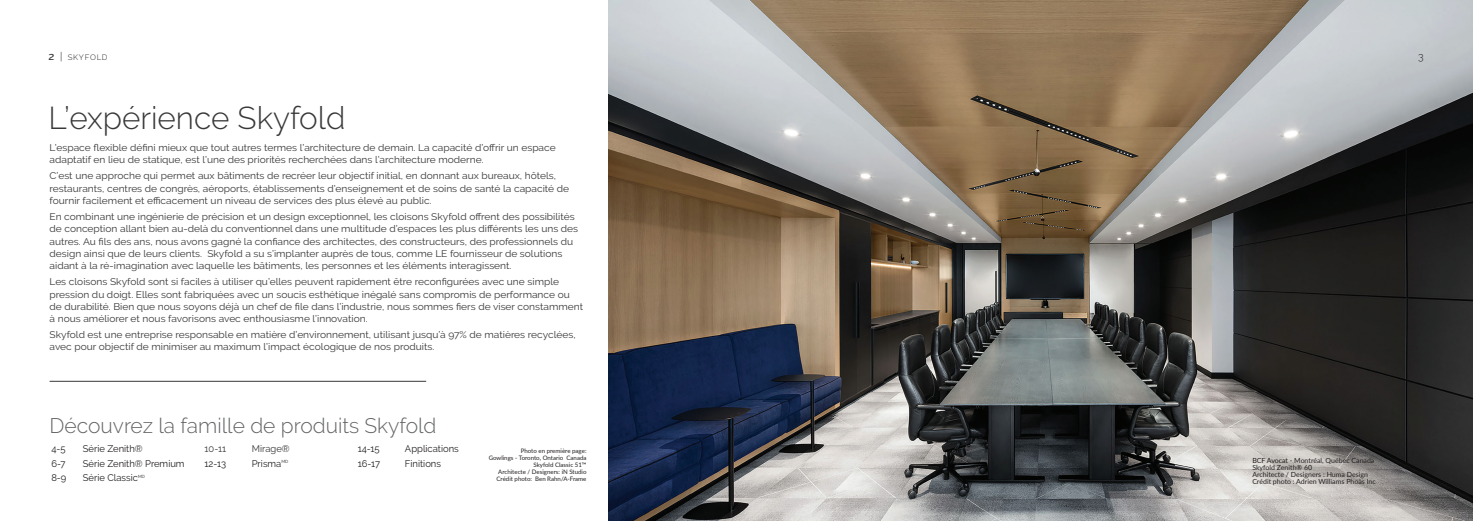
<style>
.page{position:relative;width:1473px;height:521px;background:#fff}
.page>*{position:absolute;margin:0;border:0;box-sizing:border-box;transform-origin:0 0}
.t1{font:300 31.5px "Raleway";color:#383839}
.t2{font:300 21px "Raleway";color:#626465}
.t3{font:300 10.5px "Raleway";color:#231f20}
.t4{font:9.62px/12.2px "Raleway";color:#383839;scale:1.06 1}
.t5{font:9.62px "Raleway";color:#231f20}
.t6{font:9.62px "Raleway";color:#383839}
.t7{font:300 7.88px "Raleway";letter-spacing:.09em;color:#231f20}
.t8{font:7px/7px "Lato";color:#231f20}
.t9{font:6.12px/7px "Lato";color:#231f20;text-align:right}
.s1{font-size:10.5px}
.s2{color:#231f20}
</style>
<div class="page">
<img style="left:608px;top:0;width:865px;height:521px">
<hr style="left:50px;top:381px;width:376px;height:1px;background:#383839">
<p class="t7" style="left:49px;top:53px;width:60px"><span class="s1">2 |</span> SKYFOLD</p>
<p class="t3" style="left:1418px;top:51px;width:7px">3</p>
<h1 class="t1" style="left:49px;top:99px;width:298px">L’expérience Skyfold</h1>
<p class="t4" style="left:50px;top:141px;width:479px">L’espace flexible défini mieux que tout autres termes l’architecture de demain. La capacité d’offrir un espace adaptatif en lieu de statique, est l’une des priorités recherchées dans l’architecture moderne.</p>
<p class="t4" style="left:50px;top:170px;width:492px">C’est une approche qui permet aux bâtiments de recréer leur objectif initial, en donnant aux bureaux, hôtels, restaurants, centres de congrès, aéroports, établissements d’enseignement et de soins de santé la capacité de fournir facilement et efficacement un niveau de services des plus élevé au public.</p>
<p class="t4" style="left:50px;top:210px;width:500px">En combinant une ingénierie de précision et un design exceptionnel, les cloisons Skyfold offrent des possibilités de conception allant bien au-delà du conventionnel dans une multitude d’espaces les plus différents les uns des autres. Au fils des ans, nous avons gagné la confiance des architectes, des constructeurs, des professionnels du design ainsi que de leurs clients. Skyfold a su s’implanter auprès de tous, comme LE fournisseur de solutions aidant à la ré-imagination avec laquelle les bâtiments, les personnes et les éléments interagissent.</p>
<p class="t4" style="left:50px;top:276px;width:505px">Les cloisons Skyfold sont si faciles à utiliser qu’elles peuvent rapidement être reconfigurées avec une simple pression du doigt. Elles sont fabriquées avec un soucis esthétique inégalé sans compromis de performance ou de durabilité. Bien que nous soyons déjà un chef de file dans l’industrie, nous sommes fiers de viser constamment à nous améliorer et nous favorisons avec enthousiasme l’innovation.</p>
<p class="t4" style="left:50px;top:329px;width:498px">Skyfold est une entreprise responsable en matière d’environnement, utilisant jusqu’à 97% de matières recyclées, avec pour objectif de minimiser au maximum l’impact écologique de nos produits.</p>
<h2 class="t2" style="left:50px;top:413px;width:388px">Découvrez la famille de produits Skyfold</h2>
<p class="t5" style="left:51px;top:443px;width:16px">4-5</p>
<p class="t5" style="left:83px;top:443px;width:61px">Série Zenith®</p>
<p class="t5" style="left:51px;top:457px;width:16px">6-7</p>
<p class="t5" style="left:83px;top:457px;width:103px">Série Zenith® Premium</p>
<p class="t5" style="left:51px;top:472px;width:17px">8-9</p>
<p class="t5" style="left:83px;top:472px;width:63px">Série Classic<sup>MD</sup></p>
<p class="t6" style="left:205px;top:443px;width:23px">10-11</p>
<p class="t6" style="left:252px;top:443px;width:39px">Mirage<span class="s2">®</span></p>
<p class="t5" style="left:205px;top:457px;width:23px">12-13</p>
<p class="t5" style="left:252px;top:457px;width:38px">Prisma<sup>MD</sup></p>
<p class="t5" style="left:358px;top:443px;width:24px">14-15</p>
<p class="t5" style="left:405px;top:443px;width:55px">Applications</p>
<p class="t5" style="left:358px;top:457px;width:24px">16-17</p>
<p class="t5" style="left:405px;top:457px;width:38px">Finitions</p>
<p class="t9" style="left:489px;top:447px;width:99px">Photo en première page:<br>Gowlings - Toronto, Ontario Canada<br>Skyfold Classic 51™<br>Architecte / Designers: iN Studio<br>Crédit photo: Ben Rahn/A-Frame</p>
<p class="t8" style="left:1252px;top:456px;width:125px">BCF Avocat - Montréal, Québec Canada Skyfold Zenith® 60<br>Architecte / Designers : Huma Design Crédit photo : Adrien Williams Phoàs Inc</p>
</div>
